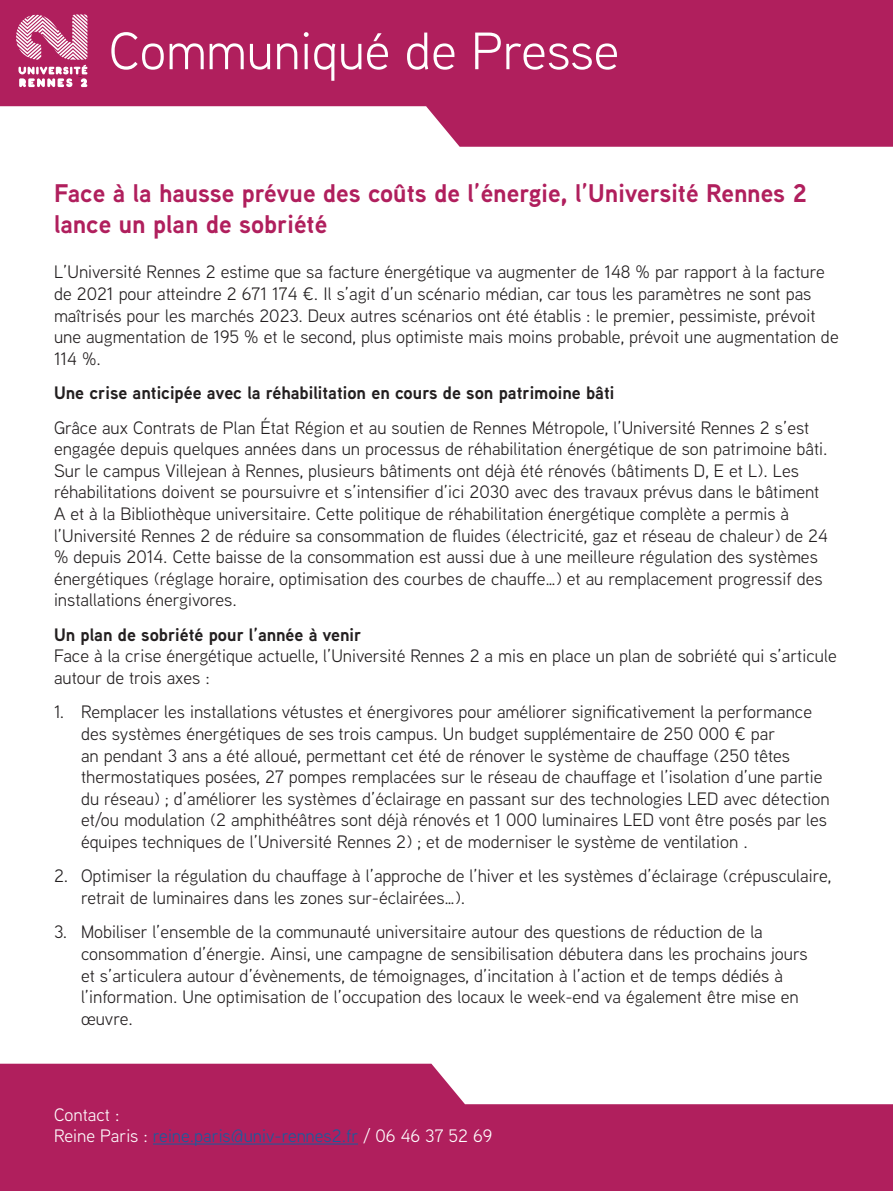
<style>
.page{position:relative;width:893px;height:1191px;background:#fff}
.page>*{position:absolute;margin:0;border:0;box-sizing:border-box;transform-origin:0 0}
.t1{font:52.5px "Aaux Next";color:#fff}
.t2{font:700 25.5px/30.6px "Aaux Next";color:#b01f5d}
.t3{font:18px/21.6px "Aaux Next";color:#231f20}
.t4{font:700 18px "Aaux Next";color:#231f20}
.t5{font:18px/21.6px "Aaux Next";color:#fff}
.s1{color:#175d9e}
</style>
<div class="page">
<svg style="left:0;top:0;width:893px;height:147px;background:#bb3f74"></svg>
<svg style="left:0;top:1063px;width:893px;height:128px;fill:#b01f5d"></svg>
<svg style="left:16px;top:14px;width:71px;height:73px"></svg>
<hr style="left:153px;top:1143px;width:205px;height:1px;background:#175d9e">
<h1 class="t1" style="left:109px;top:16px;width:512px">Communiqué de Presse</h1>
<h2 class="t2" style="left:54px;top:178px;width:754px">Face à la hausse prévue des coûts de l’énergie, l’Université Rennes 2 lance un plan de sobriété</h2>
<p class="t3" style="left:54px;top:261px;width:786px">L’Université Rennes 2 estime que sa facture énergétique va augmenter de 148 % par rapport à la facture de 2021 pour atteindre 2 671 174 €. Il s’agit d’un scénario médian, car tous les paramètres ne sont pas maîtrisés pour les marchés 2023. Deux autres scénarios ont été établis : le premier, pessimiste, prévoit une augmentation de 195 % et le second, plus optimiste mais moins probable, prévoit une augmentation de 114 %.</p>
<p class="t4" style="left:54px;top:380px;width:562px">Une crise anticipée avec la réhabilitation en cours de son patrimoine bâti</p>
<p class="t3" style="left:54px;top:416px;width:776px">Grâce aux Contrats de Plan État Région et au soutien de Rennes Métropole, l’Université Rennes 2 s’est engagée depuis quelques années dans un processus de réhabilitation énergétique de son patrimoine bâti.<br>Sur le campus Villejean à Rennes, plusieurs bâtiments ont déjà été rénovés (bâtiments D, E et L). Les réhabilitations doivent se poursuivre et s’intensifier d’ici 2030 avec des travaux prévus dans le bâtiment A et à la Bibliothèque universitaire. Cette politique de réhabilitation énergétique complète a permis à l’Université Rennes 2 de réduire sa consommation de fluides (électricité, gaz et réseau de chaleur) de 24 % depuis 2014. Cette baisse de la consommation est aussi due à une meilleure régulation des systèmes énergétiques (réglage horaire, optimisation des courbes de chauffe…) et au remplacement progressif des installations énergivores.</p>
<p class="t4" style="left:54px;top:622px;width:309px">Un plan de sobriété pour l’année à venir</p>
<p class="t3" style="left:54px;top:645px;width:784px">Face à la crise énergétique actuelle, l’Université Rennes 2 a mis en place un plan de sobriété qui s’articule autour de trois axes :</p>
<p class="t3" style="left:81px;top:700px;width:750px;text-indent:-27px">1. Remplacer les installations vétustes et énergivores pour améliorer significativement la performance des systèmes énergétiques de ses trois campus. Un budget supplémentaire de 250 000 € par<br>an pendant 3 ans a été alloué, permettant cet été de rénover le système de chauffage (250 têtes thermostatiques posées, 27 pompes remplacées sur le réseau de chauffage et l’isolation d’une partie du réseau) ; d’améliorer les systèmes d’éclairage en passant sur des technologies LED avec détection et/ou modulation (2 amphithéâtres sont déjà rénovés et 1 000 luminaires LED vont être posés par les équipes techniques de l’Université Rennes 2) ; et de moderniser le système de ventilation .</p>
<p class="t3" style="left:81px;top:864px;width:752px;text-indent:-27px">2. Optimiser la régulation du chauffage à l’approche de l’hiver et les systèmes d’éclairage (crépusculaire, retrait de luminaires dans les zones sur-éclairées…).</p>
<p class="t3" style="left:81px;top:920px;width:728px;text-indent:-27px">3. Mobiliser l’ensemble de la communauté universitaire autour des questions de réduction de la consommation d’énergie. Ainsi, une campagne de sensibilisation débutera dans les prochains jours et s’articulera autour d’évènements, de témoignages, d’incitation à l’action et de temps dédiés à l’information. Une optimisation de l’occupation des locaux le week-end va également être mise en œuvre.</p>
<p class="t5" style="left:54px;top:1103px;width:440px">Contact :<br>Reine Paris : <span class="s1">reine.paris@univ-rennes2.fr</span> / 06 46 37 52 69</p>
</div>
